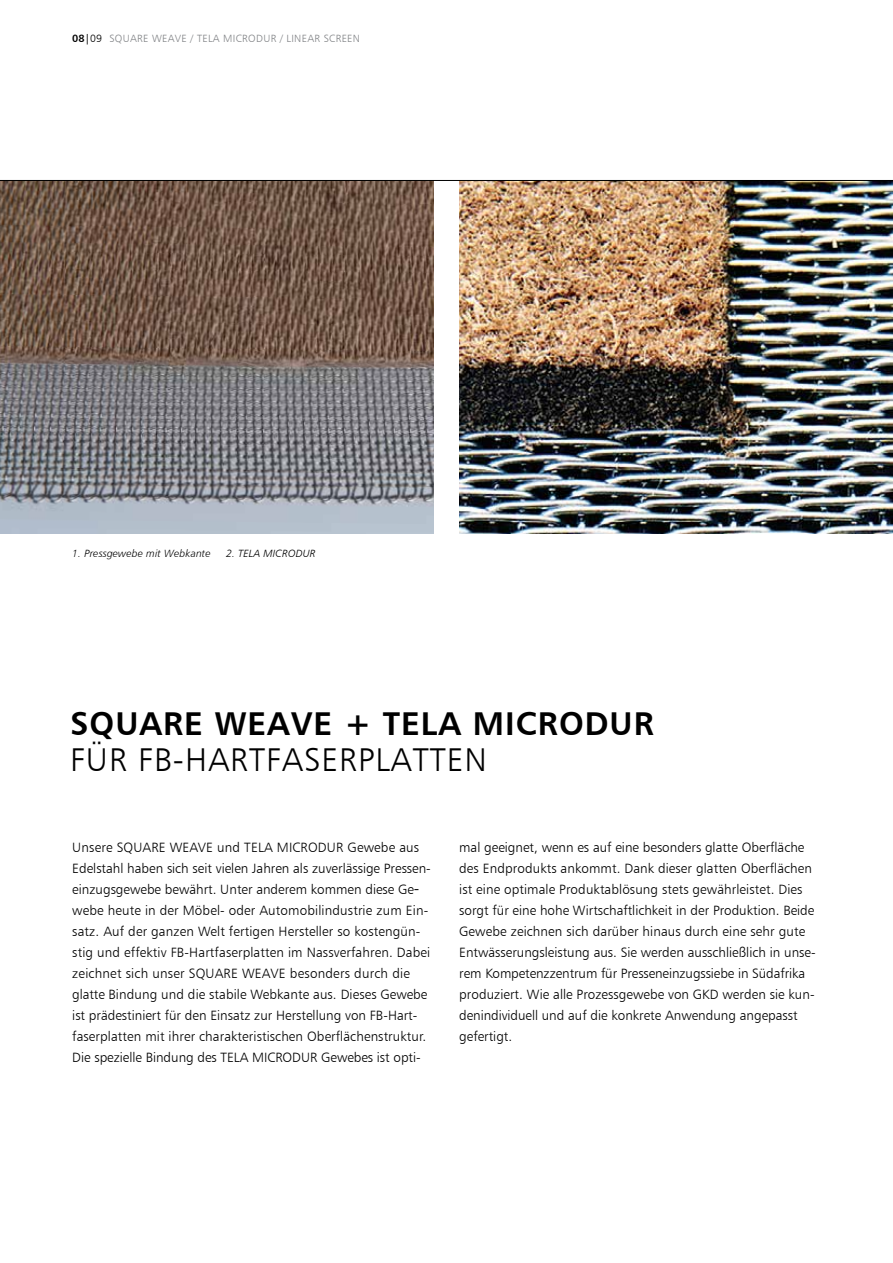
<style>
.page{position:relative;width:893px;height:1263px;background:#fff}
.page>*{position:absolute;margin:0;border:0;box-sizing:border-box;transform-origin:0 0}
.t1{font:33px "Humanist 777 BT Bold B";letter-spacing:.03em;color:#000}
.t2{font:33px "Humanist 777 BT Light B";letter-spacing:.03em;color:#000}
.t3{font:13.5px/21px "Humanist 777 BT Light B";letter-spacing:.005em;color:#000}
.t4{font:10.5px "Humanist 777 BT Light B";letter-spacing:.03em;color:#828487}
.t5{font:10.5px "Humanist 777 BT Light Italic B";letter-spacing:.01em;color:#000}
.s1{font-family:"Humanist 777 BT Bold B";color:#000}
.s2{font-family:"Humanist 777 BT Roman B";color:#000}
.s3{color:#000}
.s4{font-size:16.5px}
</style>
<div class="page">
<img style="left:459px;top:181px;width:434px;height:353px">
<img style="left:0;top:181px;width:434px;height:353px">
<hr style="left:0;top:180px;width:893px;height:1px;background:#000">
<p class="t4" style="left:72px;top:32px;width:289px"><span class="s1">08</span><span class="s2">|</span><span class="s3">09</span> SQUARE WEAVE / TELA MICRODUR / LINEAR SCREEN</p>
<p class="t5" style="left:72px;top:546px;width:140px">1. Pressgewebe mit Webkante</p>
<p class="t5" style="left:226px;top:546px;width:91px">2. TELA MICRODUR</p>
<h1 class="t1" style="left:70px;top:703px;width:585px">SQUARE WEAVE + TELA MICRODUR</h1>
<h1 class="t2" style="left:70px;top:739px;width:418px">FÜR FB-HARTFASERPLATTEN</h1>
<p class="t3" style="left:72px;top:837px;width:360px">Unsere SQUARE WEAVE und TELA MICRODUR Gewebe aus Edelstahl haben sich seit vielen Jahren als zuverlässige Pressen&shy;einzugsgewebe bewährt. Unter anderem kommen diese Ge<span class="s4">---------- </span>webe heute in der Möbel- oder Automobilindustrie zum Ein&shy;satz. Auf der ganzen Welt fertigen Hersteller so kostengün&shy;stig und effektiv FB-Hartfaserplatten im Nassverfahren. Dabei zeichnet sich unser SQUARE WEAVE besonders durch die glatte Bindung und die stabile Webkante aus. Dieses Gewebe ist prädestiniert für den Einsatz zur Herstellung von FB-Hart&shy;faserplatten mit ihrer charakteristischen Oberflächenstruktur.<br>Die spezielle Bindung des TELA MICRODUR Gewebes ist opti-</p>
<p class="t3" style="left:459px;top:837px;width:358px">mal geeignet, wenn es auf eine besonders glatte Oberfläche des Endprodukts ankommt. Dank dieser glatten Oberflächen ist eine optimale Produktablösung stets gewährleistet. Dies sorgt für eine hohe Wirtschaftlichkeit in der Produktion. Beide Gewebe zeichnen sich darüber hinaus durch eine sehr gute Entwässerungsleistung aus. Sie werden ausschließlich in unse&shy;rem Kompetenzzentrum für Presseneinzugssiebe in Südafrika produziert. Wie alle Prozessgewebe von GKD werden sie kun&shy;denindividuell und auf die konkrete Anwendung angepasst gefertigt.</p>
</div>
